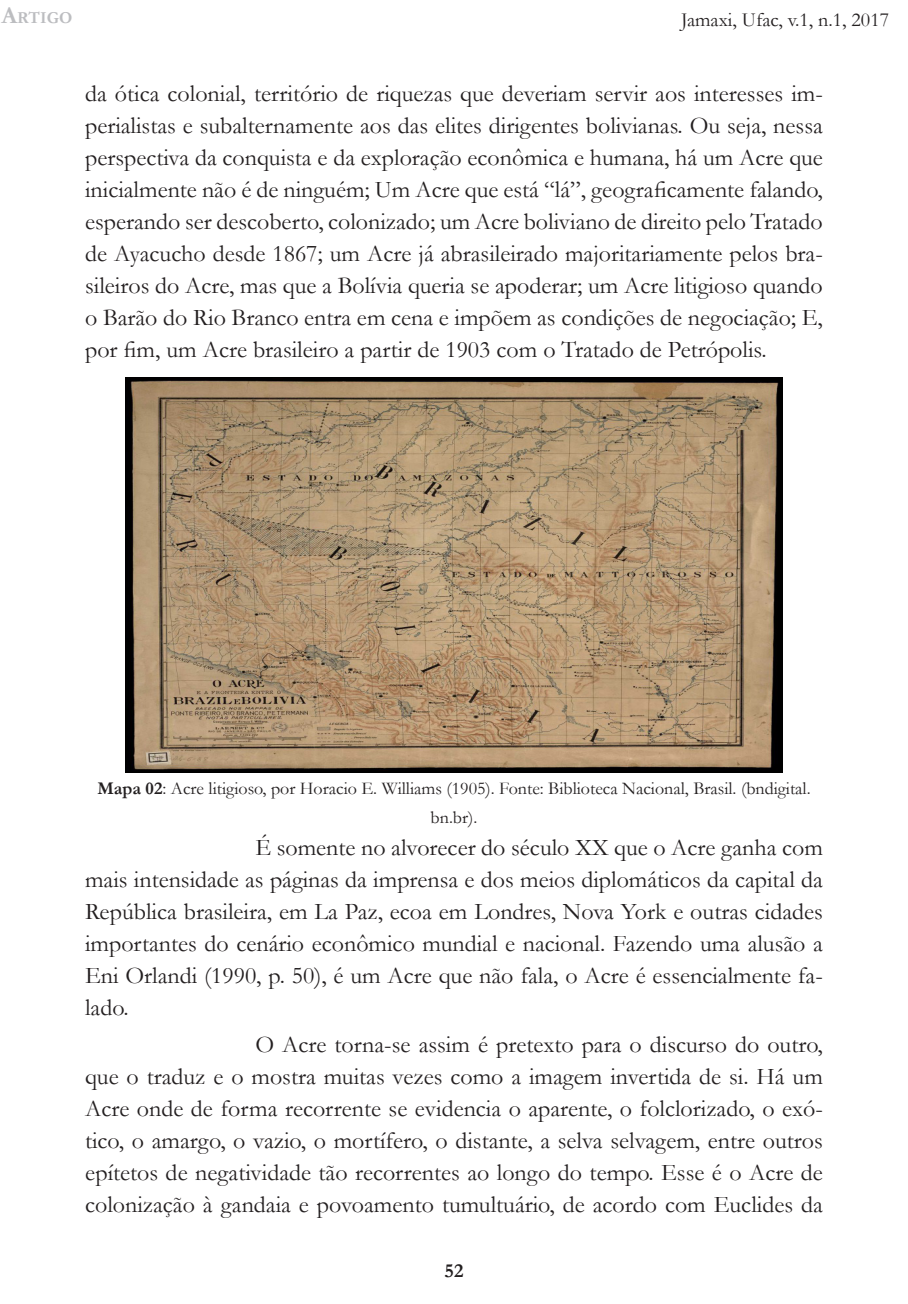
<style>
.page{position:relative;width:908px;height:1304px;background:#fff}
.page>*{position:absolute;margin:0;border:0;box-sizing:border-box;transform-origin:0 0}
.text{font:24px/32px "Garamond";color:#231f20;text-align:justify}
.t1{font:20px "Garamond";color:#231f20}
.t2{font:700 20px "Garamond";color:#231f20}
.t3{font:18px/28.8px "Garamond";color:#231f20;text-align:center}
.t4{font:700 16.8px "Garamond";color:#bcbdc0}
.s1{font-size:24px}
.s2{font-weight:700}
</style>
<div class="page">
<img style="left:125px;top:377px;width:657px;height:395px">
<p class="t4" style="left:1px;top:7px;width:72px"><span class="s1">A</span>rtigo</p>
<p class="t1" style="left:680px;top:6px;width:209px">Jamaxi, Ufac, v.1, n.1, 2017</p>
<p class="text" style="left:85px;top:77px;width:739px">da ótica colonial, território de riquezas que deveriam servir aos interesses im&shy;perialistas e subalternamente aos das elites dirigentes bolivianas. Ou seja, nessa perspectiva da conquista e da exploração econômica e humana, há um Acre que inicialmente não é de ninguém; Um Acre que está “lá”, geograficamente falando, esperando ser descoberto, colonizado; um Acre boliviano de direito pelo Tratado de Ayacucho desde 1867; um Acre já abrasileirado majoritariamente pelos bra&shy;sileiros do Acre, mas que a Bolívia queria se apoderar; um Acre litigioso quando o Barão do Rio Branco entra em cena e impõem as condições de negociação; E, por fim, um Acre brasileiro a partir de 1903 com o Tratado de Petrópolis.</p>
<p class="t3" style="left:97px;top:773px;width:714px"><span class="s2">Mapa 02</span>: Acre litigioso, por Horacio E. Williams (1905). Fonte: Biblioteca Nacional, Brasil. (bndigital. bn.br).</p>
<p class="text" style="left:85px;top:831px;width:739px;text-indent:170px">É somente no alvorecer do século XX que o Acre ganha com mais intensidade as páginas da imprensa e dos meios diplomáticos da capital da República brasileira, em La Paz, ecoa em Londres, Nova York e outras cidades importantes do cenário econômico mundial e nacional. Fazendo uma alusão a Eni Orlandi (1990, p. 50), é um Acre que não fala, o Acre é essencialmente fa&shy;lado.</p>
<p class="text" style="left:85px;top:1028px;width:739px;text-indent:170px">O Acre torna-se assim é pretexto para o discurso do outro, que o traduz e o mostra muitas vezes como a imagem invertida de si. Há um Acre onde de forma recorrente se evidencia o aparente, o folclorizado, o exó&shy;tico, o amargo, o vazio, o mortífero, o distante, a selva selvagem, entre outros epítetos de negatividade tão recorrentes ao longo do tempo. Esse é o Acre de colonização à gandaia e povoamento tumultuário, de acordo com Euclides da</p>
<p class="t2" style="left:444px;top:1257px;width:20px">52</p>
</div>
